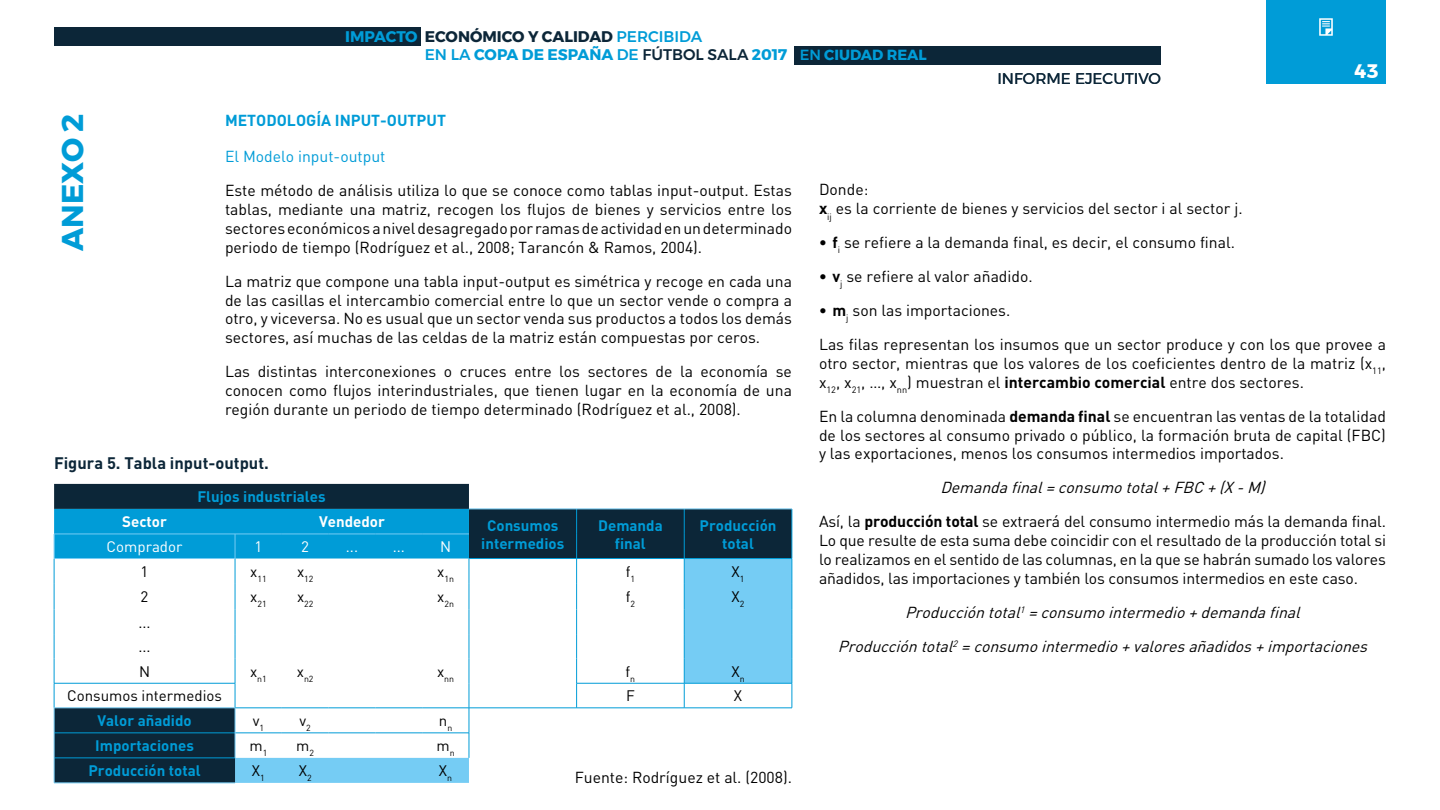
<style>
.page{position:relative;width:1440px;height:810px;background:#fff}
.page>*{position:absolute;margin:0;border:0;box-sizing:border-box;transform-origin:0 0}
.t1{font:700 30px "Montserrat";letter-spacing:-.005em;color:#009cd7}
.t2{font:700 19.5px "Montserrat";color:#fff}
.t3{font:700 16.5px "DIN";color:#0c2638}
.t4{font:15.75px/18.9px "DIN";color:#000;text-align:justify}
.t5{font:italic 15.75px "DIN";color:#000}
.t6{font:700 15.75px "DIN";color:#009cd7}
.t7{font:15.75px "DIN";color:#009cd7}
.t8{font:700 15.38px "Montserrat";color:#009cd7}
.t9{font:700 15.38px "Montserrat";color:#0c2638}
.t10{font:15.38px "Montserrat";color:#0c2638}
.t11{font:700 15.08px "DIN";color:#009cd7}
.t12{font:15.08px "DIN";color:#000}
.t13{font:15.08px "DIN";color:#fff}
.t14{font:700 15.08px "DIN";color:#fff}
.t15{font:700 14.62px "Montserrat";color:#009cd7}
.t16{font:8.77px "DIN";color:#000}
.s1{font-weight:500;color:#009cd7}
.s2{font-weight:500}
.s3{font-weight:500;color:#0c2638}
.s4{font-weight:700}
</style>
<div class="page">
<svg style="left:54px;top:484px;width:738px;height:74px;fill:#0c2638"></svg>
<svg style="left:470px;top:559px;width:322px;height:149px"></svg>
<hr style="left:469px;top:558px;width:108px;height:1px;background:#009cd7">
<hr style="left:577px;top:558px;width:107px;height:1px;background:#009cd7">
<hr style="left:684px;top:558px;width:108px;height:1px;background:#009cd7">
<hr style="left:577px;top:683px;width:107px;height:1px;background:#009cd7">
<svg style="left:576px;top:510px;width:1px;height:198px"></svg>
<hr style="left:684px;top:683px;width:108px;height:1px;background:#009cd7">
<svg style="left:684px;top:510px;width:1px;height:198px"></svg>
<svg style="left:792px;top:509px;width:1px;height:199px"></svg>
<hr style="left:577px;top:708px;width:107px;height:1px;background:#009cd7">
<hr style="left:684px;top:708px;width:108px;height:1px;background:#009cd7">
<hr style="left:469px;top:509px;width:108px;height:1px;background:#75ccf4">
<hr style="left:577px;top:509px;width:107px;height:1px;background:#75ccf4">
<hr style="left:684px;top:509px;width:108px;height:1px;background:#75ccf4">
<hr style="left:54px;top:783px;width:181px;height:1px;background:#75ccf4">
<svg style="left:54px;top:509px;width:416px;height:274px"></svg>
<hr style="left:54px;top:534px;width:181px;height:1px;background:#75ccf4">
<hr style="left:235px;top:534px;width:47px;height:1px;background:#75ccf4">
<hr style="left:282px;top:534px;width:47px;height:1px;background:#75ccf4">
<hr style="left:329px;top:534px;width:46px;height:1px;background:#75ccf4">
<hr style="left:375px;top:534px;width:47px;height:1px;background:#75ccf4">
<hr style="left:422px;top:534px;width:47px;height:1px;background:#75ccf4">
<hr style="left:469px;top:708px;width:108px;height:1px;background:#009cd7">
<div style="left:1266px;top:0;width:120px;height:84px;background:#009cd7"></div>
<svg style="left:1319px;top:18px;width:14px;height:18px"></svg>
<div style="left:795px;top:46px;width:366px;height:19px;background:#0c2638"></div>
<div style="left:54px;top:27px;width:366px;height:19px;background:#0c2638"></div>
<p class="t8" style="left:345px;top:24px;width:74px">IMPACTO</p>
<p class="t9" style="left:425px;top:24px;width:279px">ECONÓMICO Y CALIDAD <span class="s1">PERCIBIDA</span></p>
<p class="t8" style="left:425px;top:43px;width:364px"><span class="s2">EN LA</span> COPA DE ESPAÑA <span class="s2">DE</span> <span class="s3">FÚTBOL SALA</span> 2017</p>
<p class="t15" style="left:800px;top:43px;width:128px"><span class="s2">EN</span> CIUDAD REAL</p>
<p class="t10" style="left:997px;top:67px;width:165px">INFORME EJECUTIVO</p>
<p class="t2" style="left:1355px;top:56px;width:25px">43</p>
<p class="t1" style="left:48px;top:251px;width:139px;rotate:-90deg">ANEXO 2</p>
<p class="t6" style="left:225px;top:110px;width:223px">METODOLOGÍA INPUT-OUTPUT</p>
<p class="t7" style="left:225px;top:147px;width:162px">El Modelo input-output</p>
<p class="t4" style="left:225px;top:181px;width:569px">Este método de análisis utiliza lo que se conoce como tablas input-output. Estas tablas, mediante una matriz, recogen los flujos de bienes y servicios entre los sectores económicos a nivel desagregado por ramas de actividad en un determinado periodo de tiempo (Rodríguez et al., 2008; Tarancón &amp; Ramos, 2004).</p>
<p class="t4" style="left:225px;top:271px;width:569px">La matriz que compone una tabla input-output es simétrica y recoge en cada una de las casillas el intercambio comercial entre lo que un sector vende o compra a otro, y viceversa. No es usual que un sector venda sus productos a todos los demás sectores, así muchas de las celdas de la matriz están compuestas por ceros.</p>
<p class="t4" style="left:225px;top:362px;width:569px">Las distintas interconexiones o cruces entre los sectores de la economía se conocen como flujos interindustriales, que tienen lugar en la economía de una región durante un periodo de tiempo determinado (Rodríguez et al., 2008).</p>
<p class="t3" style="left:54px;top:452px;width:216px">Figura 5. Tabla input-output.</p>
<p class="t11" style="left:197px;top:487px;width:130px">Flujos industriales</p>
<p class="t14" style="left:122px;top:512px;width:46px">Sector</p>
<p class="t14" style="left:319px;top:512px;width:67px">Vendedor</p>
<p class="t11" style="left:487px;top:515px;width:73px">Consumos</p>
<p class="t11" style="left:481px;top:534px;width:84px">intermedios</p>
<p class="t11" style="left:700px;top:515px;width:79px">Producción</p>
<p class="t11" style="left:598px;top:515px;width:66px">Demanda</p>
<p class="t11" style="left:615px;top:534px;width:32px">final</p>
<p class="t13" style="left:107px;top:537px;width:77px">Comprador</p>
<p class="t13" style="left:255px;top:537px;width:9px">1</p>
<p class="t13" style="left:301px;top:537px;width:9px">2</p>
<p class="t11" style="left:722px;top:534px;width:33px">total</p>
<p class="t13" style="left:346px;top:537px;width:14px">...</p>
<p class="t13" style="left:393px;top:537px;width:14px">...</p>
<p class="t13" style="left:440px;top:537px;width:13px">N</p>
<p class="t12" style="left:141px;top:562px;width:9px">1</p>
<p class="t16" style="left:250px;top:573px;width:18px"><sup>x</sup>11</p>
<p class="t16" style="left:297px;top:573px;width:18px"><sup>x</sup>12</p>
<p class="t16" style="left:437px;top:573px;width:18px"><sup>x</sup>1n</p>
<p class="t12" style="left:626px;top:562px;width:11px">f<sub>1</sub></p>
<p class="t12" style="left:732px;top:562px;width:14px">X<sub>1</sub></p>
<p class="t12" style="left:141px;top:587px;width:9px">2</p>
<p class="t16" style="left:250px;top:599px;width:18px"><sup>x</sup>21</p>
<p class="t16" style="left:297px;top:599px;width:18px"><sup>x</sup>22</p>
<p class="t16" style="left:437px;top:599px;width:18px"><sup>x</sup>2n</p>
<p class="t12" style="left:626px;top:587px;width:11px">f<sub>2</sub></p>
<p class="t12" style="left:732px;top:587px;width:14px">X<sub>2</sub></p>
<p class="t12" style="left:138px;top:613px;width:14px">...</p>
<p class="t12" style="left:138px;top:637px;width:14px">...</p>
<p class="t12" style="left:139px;top:662px;width:13px">N</p>
<p class="t16" style="left:250px;top:673px;width:18px"><sup>x</sup>n1</p>
<p class="t16" style="left:297px;top:673px;width:18px"><sup>x</sup>n2</p>
<p class="t16" style="left:437px;top:673px;width:19px"><sup>x</sup>nn</p>
<p class="t12" style="left:626px;top:662px;width:11px">f<sub>n</sub></p>
<p class="t12" style="left:731px;top:662px;width:15px">X<sub>n</sub></p>
<p class="t12" style="left:67px;top:687px;width:156px">Consumos intermedios</p>
<p class="t12" style="left:626px;top:687px;width:10px">F</p>
<p class="t12" style="left:734px;top:687px;width:10px">X</p>
<p class="t11" style="left:97px;top:711px;width:96px">Valor añadido</p>
<p class="t12" style="left:253px;top:711px;width:13px">v<sub>1</sub></p>
<p class="t12" style="left:300px;top:711px;width:13px">v<sub>2</sub></p>
<p class="t12" style="left:439px;top:711px;width:15px">n<sub>n</sub></p>
<p class="t11" style="left:95px;top:736px;width:100px">Importaciones</p>
<p class="t12" style="left:250px;top:736px;width:19px">m<sub>1</sub></p>
<p class="t12" style="left:296px;top:736px;width:19px">m<sub>2</sub></p>
<p class="t12" style="left:436px;top:736px;width:20px">m<sub>n</sub></p>
<p class="t11" style="left:88px;top:761px;width:114px">Producción total</p>
<p class="t12" style="left:252px;top:761px;width:14px">X<sub>1</sub></p>
<p class="t12" style="left:299px;top:761px;width:14px">X<sub>2</sub></p>
<p class="t12" style="left:439px;top:761px;width:15px">X<sub>n</sub></p>
<p class="t4" style="left:575px;top:768px;width:219px">Fuente: Rodríguez et al. (2008).</p>
<p class="t4" style="left:819px;top:180px;width:51px">Donde:</p>
<p class="t4" style="left:819px;top:199px;width:425px"><span class="s4">x</span><sub>ij</sub> es la corriente de bienes y servicios del sector i al sector j.</p>
<p class="t4" style="left:819px;top:233px;width:418px"><span class="s4">• f</span><sub>i</sub> se refiere a la demanda final, es decir, el consumo final.</p>
<p class="t4" style="left:819px;top:267px;width:215px"><span class="s4">• v</span><sub>j</sub> se refiere al valor añadido.</p>
<p class="t4" style="left:819px;top:301px;width:193px"><span class="s4">• m</span><sub>j</sub> son las importaciones.</p>
<p class="t4" style="left:819px;top:335px;width:569px">Las filas representan los insumos que un sector produce y con los que provee a otro sector, mientras que los valores de los coeficientes dentro de la matriz (x<sub>11</sub>, x<sub>12</sub>, x<sub>21</sub>, …, x<sub>nn</sub>) muestran el <span class="s4">intercambio comercial</span> entre dos sectores.</p>
<p class="t4" style="left:819px;top:406px;width:568px">En la columna denominada <span class="s4">demanda final</span> se encuentran las ventas de la totalidad de los sectores al consumo privado o público, la formación bruta de capital (FBC) y las exportaciones, menos los consumos intermedios importados.</p>
<p class="t5" style="left:940px;top:478px;width:331px">Demandafinal=consumototal+FBC +(X-M)</p>
<p class="t4" style="left:819px;top:512px;width:569px">Así, la <span class="s4">producción total</span> se extraerá del consumo intermedio más la demanda final.<br>Lo que resulte de esta suma debe coincidir con el resultado de la producción total si lo realizamos en el sentido de las columnas, en la que se habrán sumado los valores añadidos, las importaciones y también los consumos intermedios en este caso.</p>
<p class="t5" style="left:905px;top:602px;width:401px">Produccióntotal<sup>1</sup> =consumointermedio+demandafinal</p>
<p class="t5" style="left:838px;top:636px;width:536px">Produccióntotal<sup>2</sup> =consumointermedio+valoresañadidos+importaciones</p>
</div>
